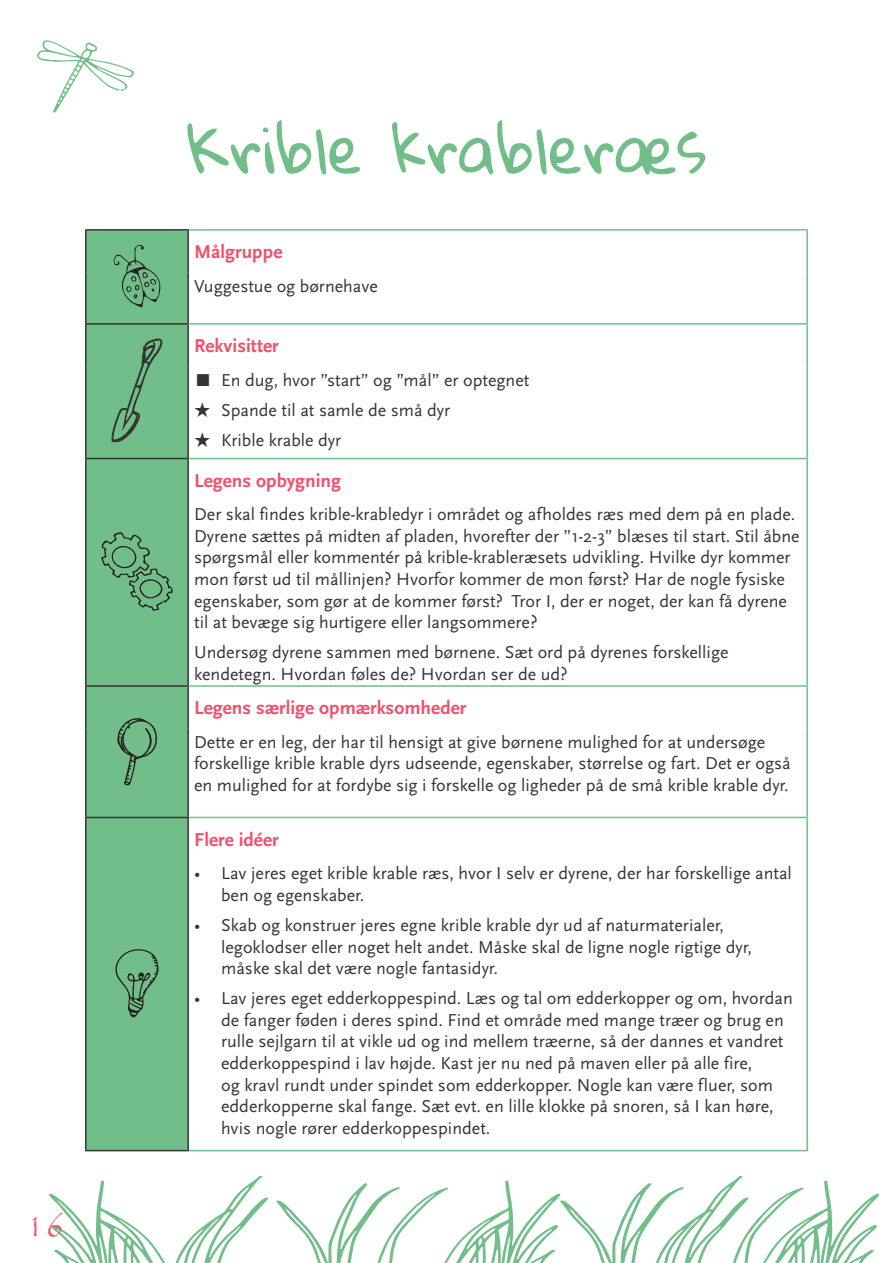
<style>
.page{position:relative;width:893px;height:1263px;background:#fff}
.page>*{position:absolute;margin:0;border:0;box-sizing:border-box;transform-origin:0 0}
.t1{font:63px "Gloria Hallelujah";color:#71be88}
.t2{font:34.5px "Papyrus";color:#ef516c}
.t3{font:700 19.5px "Scala Sans OT";color:#ef516c}
.Tekstboks_brødtekst{font:18px/21.6px "Scala Sans OT";color:#363536}
</style>
<div class="page">
<div style="left:87px;top:231px;width:100px;height:919px;background:#71be88"></div>
<hr style="left:189px;top:229px;width:619px;height:2px;background:#71be88">
<hr style="left:806px;top:231px;width:2px;height:41px;background:#71be88">
<hr style="left:806px;top:272px;width:2px;height:51px;background:#71be88">
<hr style="left:189px;top:323px;width:619px;height:2px;background:#71be88">
<hr style="left:806px;top:325px;width:2px;height:41px;background:#71be88">
<hr style="left:806px;top:366px;width:2px;height:92px;background:#71be88">
<hr style="left:189px;top:458px;width:619px;height:1px;background:#71be88">
<hr style="left:806px;top:459px;width:2px;height:42px;background:#71be88">
<hr style="left:806px;top:501px;width:2px;height:184px;background:#71be88">
<hr style="left:189px;top:685px;width:619px;height:2px;background:#71be88">
<hr style="left:806px;top:687px;width:2px;height:41px;background:#71be88">
<hr style="left:806px;top:728px;width:2px;height:89px;background:#71be88">
<hr style="left:189px;top:817px;width:619px;height:1px;background:#71be88">
<hr style="left:806px;top:818px;width:2px;height:42px;background:#71be88">
<hr style="left:806px;top:860px;width:2px;height:290px;background:#71be88">
<hr style="left:189px;top:1150px;width:619px;height:1px;background:#71be88">
<hr style="left:85px;top:229px;width:104px;height:2px;background:#363536">
<hr style="left:85px;top:231px;width:2px;height:41px;background:#363536">
<hr style="left:187px;top:231px;width:2px;height:41px;background:#363536">
<hr style="left:85px;top:272px;width:2px;height:51px;background:#363536">
<hr style="left:187px;top:272px;width:2px;height:51px;background:#363536">
<hr style="left:85px;top:323px;width:104px;height:2px;background:#363536">
<hr style="left:85px;top:325px;width:2px;height:41px;background:#363536">
<hr style="left:187px;top:325px;width:2px;height:41px;background:#363536">
<hr style="left:85px;top:366px;width:2px;height:92px;background:#363536">
<hr style="left:187px;top:366px;width:2px;height:92px;background:#363536">
<hr style="left:85px;top:458px;width:104px;height:1px;background:#363536">
<hr style="left:85px;top:459px;width:2px;height:42px;background:#363536">
<hr style="left:187px;top:459px;width:2px;height:42px;background:#363536">
<hr style="left:85px;top:501px;width:2px;height:184px;background:#363536">
<hr style="left:187px;top:501px;width:2px;height:184px;background:#363536">
<hr style="left:85px;top:685px;width:104px;height:2px;background:#363536">
<hr style="left:85px;top:687px;width:2px;height:41px;background:#363536">
<hr style="left:187px;top:687px;width:2px;height:41px;background:#363536">
<hr style="left:85px;top:728px;width:2px;height:89px;background:#363536">
<hr style="left:187px;top:728px;width:2px;height:89px;background:#363536">
<hr style="left:85px;top:817px;width:104px;height:1px;background:#363536">
<hr style="left:85px;top:818px;width:2px;height:42px;background:#363536">
<hr style="left:187px;top:818px;width:2px;height:42px;background:#363536">
<hr style="left:85px;top:860px;width:2px;height:290px;background:#363536">
<hr style="left:187px;top:860px;width:2px;height:290px;background:#363536">
<hr style="left:85px;top:1150px;width:104px;height:1px;background:#363536">
<svg style="left:114px;top:245px;width:46px;height:62px;background:#65a779"></svg>
<svg style="left:112px;top:338px;width:50px;height:104px;background:#68ab7c"></svg>
<svg style="left:101px;top:532px;width:72px;height:79px;background:#67ab7b"></svg>
<svg style="left:117px;top:717px;width:41px;height:69px;background:#64a477"></svg>
<svg style="left:112px;top:947px;width:47px;height:70px;background:#65a779"></svg>
<svg style="left:49px;top:1175px;width:220px;height:88px"></svg>
<svg style="left:276px;top:1175px;width:604px;height:88px"></svg>
<svg style="left:37px;top:40px;width:97px;height:73px"></svg>
<h2 class="t2" style="left:26px;top:1204px;width:41px">16</h2>
<p class="t1" style="left:186px;top:115px;width:522px">Krible krableræs</p>
<p class="t3" style="left:194px;top:241px;width:90px">Målgruppe</p>
<p class="Tekstboks_brødtekst" style="left:194px;top:275px;width:185px">Vuggestue og børnehave</p>
<p class="t3" style="left:194px;top:335px;width:86px">Rekvisitter</p>
<p class="Tekstboks_brødtekst" style="left:194px;top:369px;width:337px">■ En dug, hvor ”start” og ”mål” er optegnet</p>
<p class="Tekstboks_brødtekst" style="left:194px;top:399px;width:258px">★ Spande til at samle de små dyr</p>
<p class="Tekstboks_brødtekst" style="left:194px;top:430px;width:149px">★ Krible krable dyr</p>
<p class="t3" style="left:194px;top:470px;width:148px">Legens opbygning</p>
<p class="Tekstboks_brødtekst" style="left:194px;top:504px;width:607px">Der skal findes krible-krabledyr i området og afholdes ræs med dem på en plade.<br>Dyrene sættes på midten af pladen, hvorefter der ”1-2-3” blæses til start. Stil åbne spørgsmål eller kommentér på krible-krableræsets udvikling. Hvilke dyr kommer mon først ud til mållinjen? Hvorfor kommer de mon først? Har de nogle fysiske egenskaber, som gør at de kommer først? Tror I, der er noget, der kan få dyrene til at bevæge sig hurtigere eller langsommere?</p>
<p class="Tekstboks_brødtekst" style="left:194px;top:642px;width:536px">Undersøg dyrene sammen med børnene. Sæt ord på dyrenes forskellige kendetegn. Hvordan føles de? Hvordan ser de ud?</p>
<p class="t3" style="left:194px;top:697px;width:274px">Legens særlige opmærksomheder</p>
<p class="Tekstboks_brødtekst" style="left:194px;top:731px;width:598px">Dette er en leg, der har til hensigt at give børnene mulighed for at undersøge forskellige krible krable dyrs udseende, egenskaber, størrelse og fart. Det er også en mulighed for at fordybe sig i forskelle og ligheder på de små krible krable dyr.</p>
<p class="t3" style="left:194px;top:829px;width:86px">Flere idéer</p>
<p class="Tekstboks_brødtekst" style="left:221px;top:863px;width:572px;text-indent:-27px">• Lav jeres eget krible krable ræs, hvor I selv er dyrene, der har forskellige antal ben og egenskaber.</p>
<p class="Tekstboks_brødtekst" style="left:221px;top:915px;width:532px;text-indent:-27px">• Skab og konstruer jeres egne krible krable dyr ud af naturmaterialer, legoklodser eller noget helt andet. Måske skal de ligne nogle rigtige dyr, måske skal det være nogle fantasidyr.</p>
<p class="Tekstboks_brødtekst" style="left:221px;top:988px;width:573px;text-indent:-27px">• Lav jeres eget edderkoppespind. Læs og tal om edderkopper og om, hvordan de fanger føden i deres spind. Find et område med mange træer og brug en rulle sejlgarn til at vikle ud og ind mellem træerne, så der dannes et vandret edderkoppespind i lav højde. Kast jer nu ned på maven eller på alle fire,<br>og kravl rundt under spindet som edderkopper. Nogle kan være fluer, som edderkopperne skal fange. Sæt evt. en lille klokke på snoren, så I kan høre, hvis nogle rører edderkoppespindet.</p>
</div>
